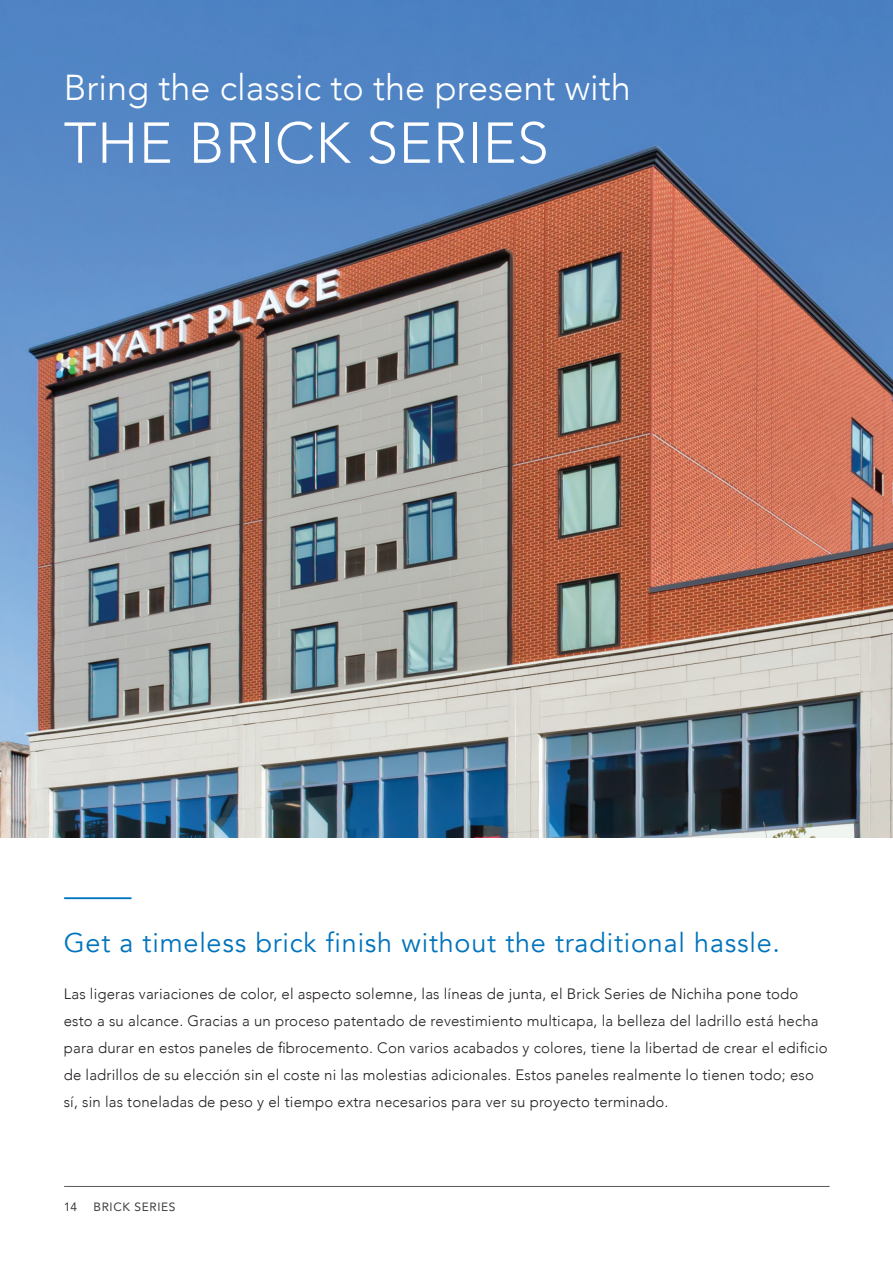
<style>
.page{position:relative;width:893px;height:1263px;background:#fff}
.page>*{position:absolute;margin:0;border:0;box-sizing:border-box;transform-origin:0 0}
.t1{font:300 57px "Avenir";letter-spacing:.01em;color:#fff}
.t2{font:300 36px "Avenir";color:#fff}
.t3{font:27px "Avenir";letter-spacing:.03em;color:#0073bc}
.t4{font:300 15px/27px "Avenir";letter-spacing:.01em;color:#231f20}
.t5{font:12px "Avenir";color:#3e3e3f}
</style>
<div class="page">
<hr style="left:64px;top:1186px;width:765px;height:1px;background:#57585a">
<img style="left:0;top:0;width:893px;height:838px">
<hr style="left:65px;top:897px;width:66px;height:2px;background:#0078bf">
<h2 class="t2" style="left:64px;top:66px;width:568px">Bring the classic to the present with</h2>
<h1 class="t1" style="left:64px;top:109px;width:486px">THE BRICK SERIES</h1>
<h3 class="t3" style="left:64px;top:926px;width:718px">Get a timeless brick finish without the traditional hassle.</h3>
<p class="t4" style="left:64px;top:980px;width:765px">Las ligeras variaciones de color, el aspecto solemne, las líneas de junta, el Brick Series de Nichiha pone todo esto a su alcance. Gracias a un proceso patentado de revestimiento multicapa, la belleza del ladrillo está hecha para durar en estos paneles de fibrocemento. Con varios acabados y colores, tiene la libertad de crear el edificio de ladrillos de su elección sin el coste ni las molestias adicionales. Estos paneles realmente lo tienen todo; eso sí, sin las toneladas de peso y el tiempo extra necesarios para ver su proyecto terminado.</p>
<p class="t5" style="left:64px;top:1198px;width:15px">14</p>
<p class="t5" style="left:94px;top:1197px;width:56px">BRICK SERIES</p>
</div>
